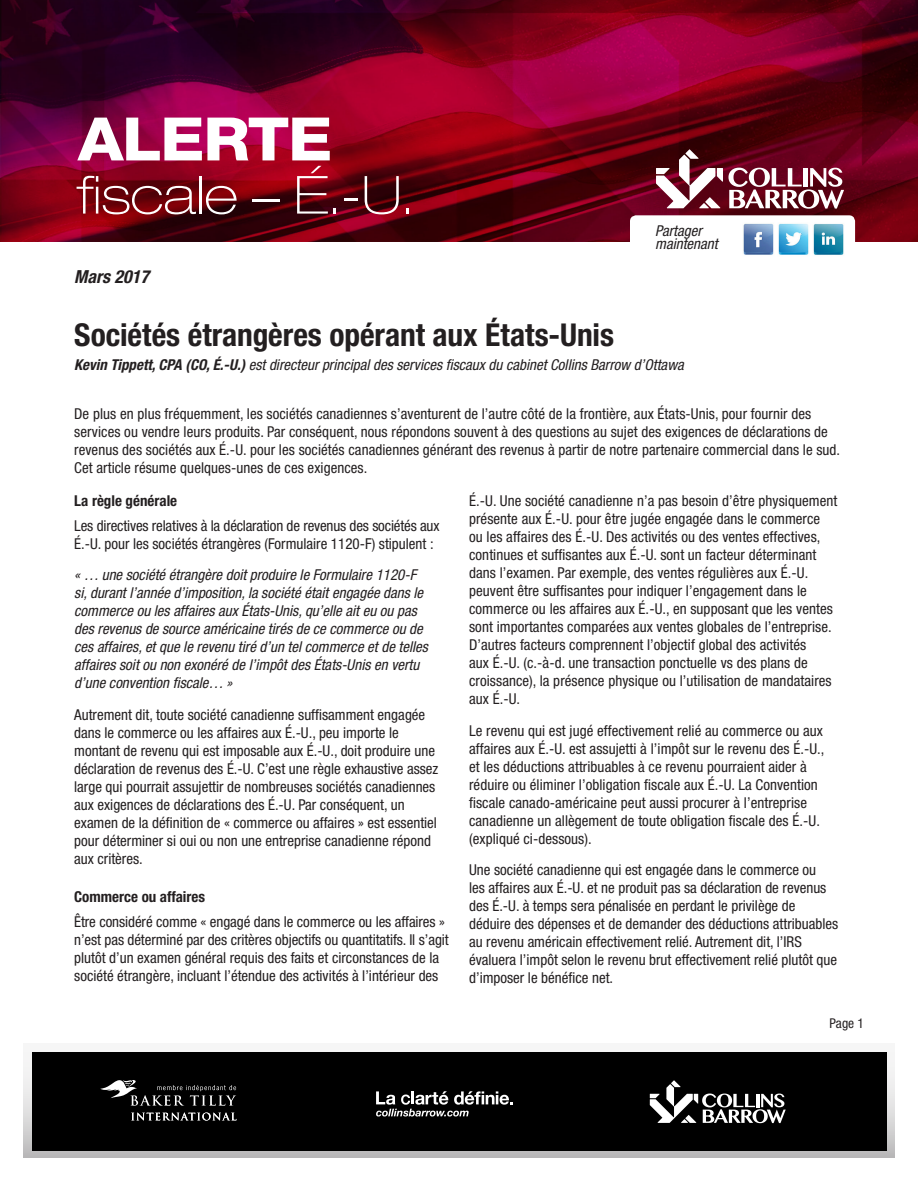
<style>
.page{position:relative;width:918px;height:1188px;background:#fff}
.page>*{position:absolute;margin:0;border:0;box-sizing:border-box;transform-origin:0 0}
.t1{font:800 60px "Helvetica Neue LT Pro";letter-spacing:-.02em;color:#fff;scale:1.08 1}
.t2{font:100 expanded 52.5px "Helvetica Neue LT Pro";color:#fff}
.t3{font:700 condensed 31.5px "Helvetica Neue LT Pro";color:#231f20}
.t4{font:italic 700 condensed 18px "Helvetica Neue LT Pro";color:#231f20}
.Paragraph{font:condensed 15px/18px "Helvetica Neue LT Pro";letter-spacing:.005em;color:#231f20}
.Paragraph-2{font:italic condensed 15px/18px "Helvetica Neue LT Pro";color:#231f20}
.Subhead{font:700 condensed 15px "Helvetica Neue LT Pro";color:#231f20}
.t5{font:condensed 13.5px "Helvetica Neue LT Pro";color:#231f20}
.s1{font-weight:700}
</style>
<div class="page">
<img style="left:0;top:0;width:918px;height:241px">
<div style="left:630px;top:215px;width:225px;height:43px;background:#fff;border-radius:6px"></div>
<img style="left:743px;top:223px;width:31px;height:32px">
<img style="left:778px;top:223px;width:31px;height:32px">
<img style="left:813px;top:223px;width:31px;height:32px">
<svg style="left:656px;top:149px;width:188px;height:60px"></svg>
<div style="left:23px;top:1043px;width:872px;height:114px;background:linear-gradient(to bottom,#fff,#c3c2c3)"></div>
<div style="left:32px;top:1052px;width:854px;height:99px;background:#000"></div>
<svg style="left:650px;top:1080px;width:136px;height:43px"></svg>
<svg style="left:376px;top:1091px;width:137px;height:25px"></svg>
<svg style="left:131px;top:1112px;width:106px;height:9px"></svg>
<svg style="left:100px;top:1080px;width:136px;height:26px"></svg>
<h1 class="t1" style="left:78px;top:103px;width:237px">ALERTE</h1>
<h2 class="t2" style="left:77px;top:163px;width:338px">f iscale − É.-U.</h2>
<p class="t4" style="left:74px;top:266px;width:76px">Mars 2017</p>
<h3 class="t3" style="left:74px;top:316px;width:541px">Sociétés étrangères opérant aux États-Unis</h3>
<p class="Paragraph-2" style="left:655px;top:223px;width:64px;line-height:13.5px">Partager maintenant</p>
<p class="Paragraph-2" style="left:74px;top:356px;width:611px"><span class="s1">Kevin Tippett, CPA (CO, É.-U.)</span> est directeur principal des services fiscaux du cabinet Collins Barrow d’Ottawa</p>
<p class="Paragraph" style="left:74px;top:404px;width:768px">De plus en plus fréquemment, les sociétés canadiennes s’aventurent de l’autre côté de la frontière, aux États-Unis, pour fournir des services ou vendre leurs produits. Par conséquent, nous répondons souvent à des questions au sujet des exigences de déclarations de revenus des sociétés aux É.-U. pour les sociétés canadiennes générant des revenus à partir de notre partenaire commercial dans le sud.<br>Cet article résume quelques-unes de ces exigences.</p>
<p class="Subhead" style="left:74px;top:492px;width:104px">La règle générale</p>
<p class="Paragraph" style="left:74px;top:516px;width:367px">Les directives relatives à la déclaration de revenus des sociétés aux<br>É.-U. pour les sociétés étrangères (Formulaire 1120-F) stipulent :</p>
<p class="Paragraph-2" style="left:74px;top:566px;width:355px">« … une société étrangère doit produire le Formulaire 1120-F si, durant l’année d’imposition, la société était engagée dans le commerce ou les affaires aux États-Unis, qu’elle ait eu ou pas des revenus de source américaine tirés de ce commerce ou de ces affaires, et que le revenu tiré d’un tel commerce et de telles affaires soit ou non exonéré de l’impôt des États-Unis en vertu d’une convention fiscale… »</p>
<p class="Paragraph" style="left:74px;top:705px;width:366px">Autrement dit, toute société canadienne suffisamment engagée dans le commerce ou les affaires aux É.-U., peu importe le montant de revenu qui est imposable aux É.-U., doit produire une déclaration de revenus des É.-U. C’est une règle exhaustive assez large qui pourrait assujettir de nombreuses sociétés canadiennes aux exigences de déclarations des É.-U. Par conséquent, un examen de la définition de « commerce ou affaires » est essentiel pour déterminer si oui ou non une entreprise canadienne répond aux critères.</p>
<p class="Subhead" style="left:74px;top:888px;width:132px">Commerce ou affaires</p>
<p class="Paragraph" style="left:74px;top:912px;width:376px">Être considéré comme « engagé dans le commerce ou les affaires » n’est pas déterminé par des critères objectifs ou quantitatifs. Il s’agit plutôt d’un examen général requis des faits et circonstances de la société étrangère, incluant l’étendue des activités à l’intérieur des</p>
<p class="Paragraph" style="left:469px;top:492px;width:370px">É.-U. Une société canadienne n’a pas besoin d’être physiquement présente aux É.-U. pour être jugée engagée dans le commerce ou les affaires des É.-U. Des activités ou des ventes effectives, continues et suffisantes aux É.-U. sont un facteur déterminant dans l’examen. Par exemple, des ventes régulières aux É.-U. peuvent être suffisantes pour indiquer l’engagement dans le commerce ou les affaires aux É.-U., en supposant que les ventes sont importantes comparées aux ventes globales de l’entreprise.<br>D’autres facteurs comprennent l’objectif global des activités<br>aux É.-U. (c.-à-d. une transaction ponctuelle vs des plans de croissance), la présence physique ou l’utilisation de mandataires aux É.-U.</p>
<p class="Paragraph" style="left:469px;top:721px;width:357px">Le revenu qui est jugé effectivement relié au commerce ou aux affaires aux É.-U. est assujetti à l’impôt sur le revenu des É.-U., et les déductions attribuables à ce revenu pourraient aider à réduire ou éliminer l’obligation fiscale aux É.-U. La Convention fiscale canado-américaine peut aussi procurer à l’entreprise canadienne un allègement de toute obligation fiscale des É.-U. (expliqué ci-dessous).</p>
<p class="Paragraph" style="left:469px;top:861px;width:371px">Une société canadienne qui est engagée dans le commerce ou<br>les affaires aux É.-U. et ne produit pas sa déclaration de revenus des É.-U. à temps sera pénalisée en perdant le privilège de déduire des dépenses et de demander des déductions attribuables au revenu américain effectivement relié. Autrement dit, l’IRS évaluera l’impôt selon le revenu brut effectivement relié plutôt que d’imposer le bénéfice net.</p>
<p class="t5" style="left:830px;top:1016px;width:36px">Page 1</p>
</div>
